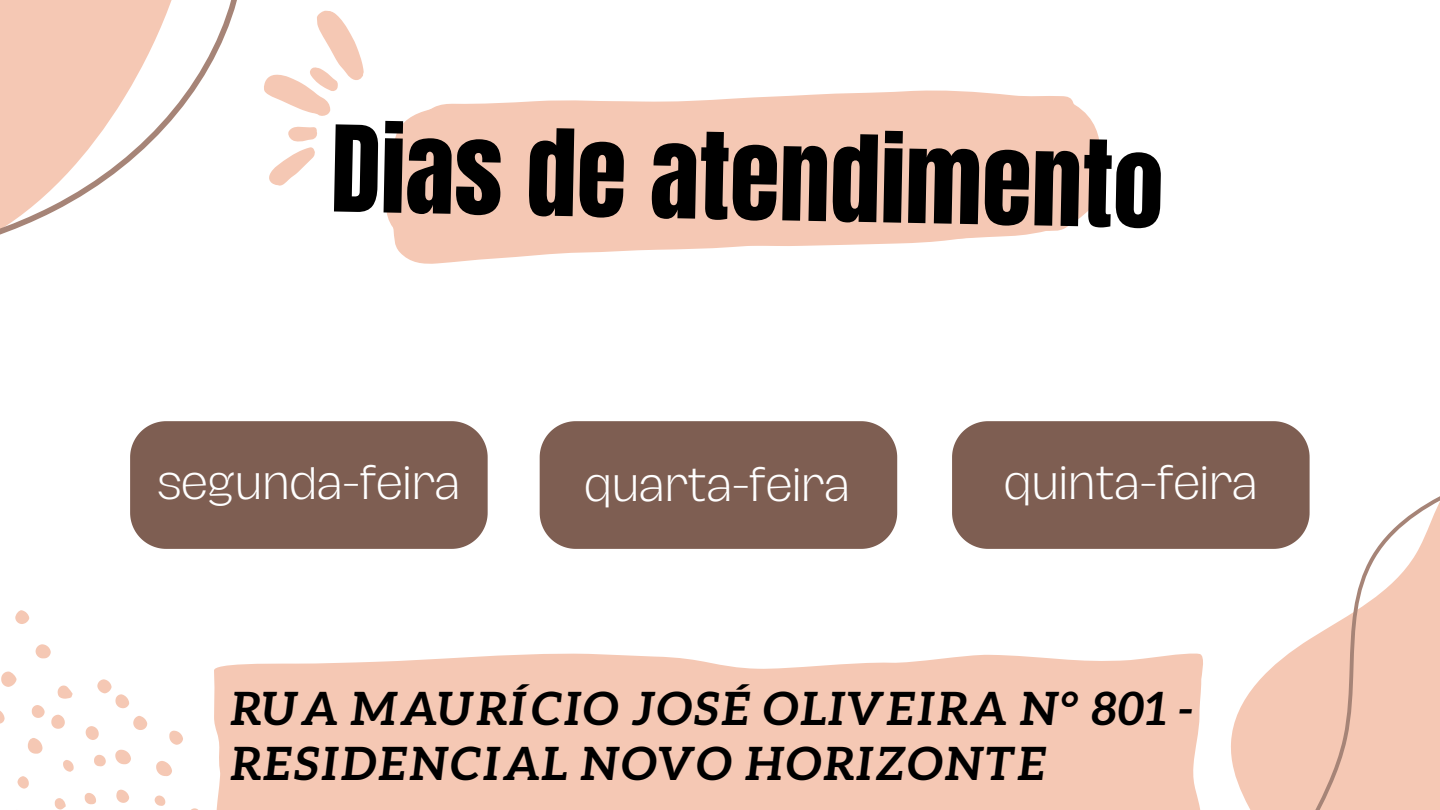
<style>
.page{position:relative;width:1440px;height:810px;background:#fff}
.page>*{position:absolute;margin:0;border:0;box-sizing:border-box;transform-origin:0 0}
.t1{font:101.4px "Anton";color:#000}
.t2{font:italic 700 46.1px/54.4px "Aleo";letter-spacing:.015em;color:#000}
.t3{font:300 41.7px "Hagrid";color:#fff}
</style>
<div class="page">
<svg style="left:386px;top:90px;width:719px;height:174px;fill:#f5c8b4"></svg>
<div style="left:952px;top:421px;width:130px;height:128px;background:#7e5e52"></div>
<svg style="left:0;top:0;width:237px;height:235px"></svg>
<svg style="left:1082px;top:421px;width:358px;height:389px"></svg>
<svg style="left:156px;top:761px;width:16px;height:15px"></svg>
<svg style="left:115px;top:750px;width:16px;height:14px"></svg>
<svg style="left:28px;top:738px;width:14px;height:16px"></svg>
<svg style="left:1px;top:672px;width:16px;height:15px"></svg>
<svg style="left:36px;top:644px;width:15px;height:14px"></svg>
<svg style="left:0;top:711px;width:5px;height:13px"></svg>
<svg style="left:169px;top:731px;width:14px;height:14px"></svg>
<svg style="left:58px;top:686px;width:15px;height:13px"></svg>
<svg style="left:51px;top:715px;width:14px;height:14px"></svg>
<svg style="left:133px;top:716px;width:14px;height:14px"></svg>
<svg style="left:15px;top:610px;width:14px;height:14px"></svg>
<svg style="left:97px;top:679px;width:32px;height:29px"></svg>
<svg style="left:191px;top:808px;width:7px;height:2px"></svg>
<svg style="left:86px;top:726px;width:13px;height:14px"></svg>
<svg style="left:32px;top:705px;width:13px;height:13px"></svg>
<svg style="left:116px;top:789px;width:13px;height:14px"></svg>
<svg style="left:94px;top:755px;width:12px;height:11px"></svg>
<svg style="left:17px;top:776px;width:12px;height:13px"></svg>
<svg style="left:85px;top:793px;width:11px;height:11px"></svg>
<svg style="left:63px;top:760px;width:11px;height:12px"></svg>
<svg style="left:55px;top:798px;width:11px;height:12px"></svg>
<svg style="left:155px;top:796px;width:10px;height:10px"></svg>
<div style="left:130px;top:421px;width:358px;height:128px;background:#7e5e52"></div>
<div style="left:540px;top:421px;width:357px;height:128px;background:#7e5e52"></div>
<svg style="left:264px;top:10px;width:100px;height:176px"></svg>
<div style="left:214px;top:652px;width:992px;height:158px;background:#f5c8b4"></div>
<p class="t1" style="left:332px;top:97px;width:834px;rotate:1deg">Dias de atendimento</p>
<p class="t3" style="left:158px;top:463px;width:304px">segunda-feira</p>
<p class="t3" style="left:584px;top:466px;width:267px">quarta-feira</p>
<p class="t3" style="left:1004px;top:463px;width:255px">quinta-feira</p>
<p class="t2" style="left:230px;top:681px;width:965px">RUA MAURÍCIO JOSÉ OLIVEIRA N° 801 -<br>RESIDENCIAL NOVO HORIZONTE</p>
</div>
